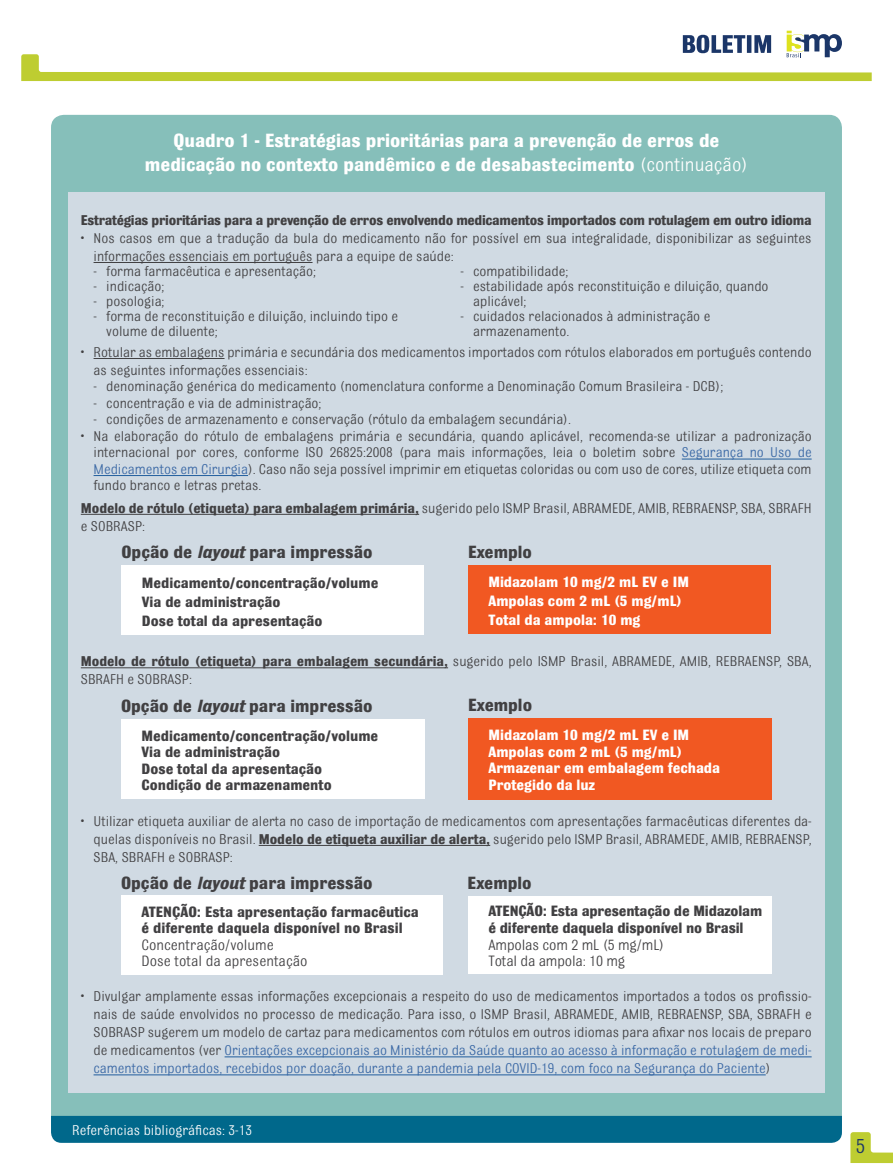
<style>
.page{position:relative;width:893px;height:1174px;background:#fff}
.page>*{position:absolute;margin:0;border:0;box-sizing:border-box;transform-origin:0 0}
.t1{font:21.6px "Bulldog";color:#1b3668}
.subtitulo_quadro_azu{font:700 20.25px/24.3px "Bulldog";color:#fff;text-align:center}
.t2{font:700 18.75px "Bulldog";color:#414042}
.t3{font:700 15.9px/16.5px "Bulldog";color:#414042}
.t4{font:700 15.9px/16.5px "Bulldog";color:#fff}
.t5{font:700 15.75px/19px "Bulldog";color:#414042}
.t6{font:700 15.75px/19px "Bulldog";color:#fff}
.Texto_tabela{font:15px/18px "Bulldog";color:#414042}
.Texto_tabela-2{font:700 15px "Bulldog";letter-spacing:-.02em;color:#414042}
.Texto_errado{font:15px "Bulldog";color:#fff}
.s1{font-weight:400}
.s2{color:#3a68a5}
.s3{font-weight:700}
.s4{font-style:italic}
</style>
<div class="page">
<div style="left:51px;top:115px;width:791px;height:1000px;background:#86bfba"></div>
<div style="left:51px;top:1115px;width:791px;height:27px;background:#00688b"></div>
<div style="left:68px;top:193px;width:756px;height:900px;background:#d0dae3"></div>
<hr style="left:94px;top:262px;width:219px;height:1px;background:#414042">
<hr style="left:94px;top:358px;width:131px;height:1px;background:#414042">
<hr style="left:682px;top:459px;width:130px;height:1px;background:#215e9e">
<hr style="left:94px;top:475px;width:154px;height:1px;background:#215e9e">
<hr style="left:81px;top:514px;width:338px;height:1px;background:#414042">
<hr style="left:81px;top:667px;width:367px;height:1px;background:#414042">
<hr style="left:259px;top:845px;width:231px;height:1px;background:#414042">
<hr style="left:225px;top:1056px;width:587px;height:1px;background:#215e9e">
<hr style="left:94px;top:1074px;width:672px;height:1px;background:#215e9e">
<div style="left:122px;top:565px;width:302px;height:70px;background:#fff"></div>
<div style="left:468px;top:565px;width:303px;height:69px;background:#f15822"></div>
<div style="left:121px;top:719px;width:303px;height:80px;background:#fff"></div>
<div style="left:468px;top:718px;width:303px;height:81px;background:#f15822"></div>
<div style="left:121px;top:895px;width:322px;height:79px;background:#fff"></div>
<div style="left:468px;top:895px;width:303px;height:78px;background:#fff"></div>
<svg style="left:21px;top:31px;width:851px;height:50px"></svg>
<svg style="left:850px;top:1132px;width:43px;height:31px"></svg>
<p class="subtitulo_quadro_azu" style="left:145px;top:128px;width:605px">Quadro 1 - Estratégias prioritárias para a prevenção de erros de medicação no contexto pandêmico e de desabastecimento <span class="s1">(continuação)</span></p>
<p class="Texto_tabela-2" style="left:81px;top:212px;width:732px">Estratégias prioritárias para a prevenção de erros envolvendo medicamentos importados com rotulagem em outro idioma</p>
<p class="Texto_tabela" style="left:94px;top:229px;width:720px;text-indent:-13px">• Nos casos em que a tradução da bula do medicamento não for possível em sua integralidade, disponibilizar as seguintes informações essenciais em português para a equipe de saúde:</p>
<p class="Texto_tabela" style="left:94px;top:262px;width:224px">- forma farmacêutica e apresentação;</p>
<p class="Texto_tabela" style="left:94px;top:277px;width:72px">- indicação;</p>
<p class="Texto_tabela" style="left:94px;top:292px;width:73px">- posologia;</p>
<p class="Texto_tabela" style="left:106px;top:309px;width:293px;line-height:15px;text-indent:-13px">- forma de reconstituição e diluição, incluindo tipo e volume de diluente;</p>
<p class="Texto_tabela" style="left:460px;top:262px;width:109px">- compatibilidade;</p>
<p class="Texto_tabela" style="left:473px;top:279px;width:297px;line-height:15px;text-indent:-13px">- estabilidade após reconstituição e diluição, quando aplicável;</p>
<p class="Texto_tabela" style="left:473px;top:309px;width:239px;line-height:15px;text-indent:-13px">- cuidados relacionados à administração e armazenamento.</p>
<p class="Texto_tabela" style="left:94px;top:343px;width:720px;text-indent:-13px">• Rotular as embalagens primária e secundária dos medicamentos importados com rótulos elaborados em português contendo as seguintes informações essenciais:</p>
<p class="Texto_tabela" style="left:94px;top:377px;width:631px">- denominação genérica do medicamento (nomenclatura conforme a Denominação Comum Brasileira - DCB);</p>
<p class="Texto_tabela" style="left:94px;top:394px;width:229px">- concentração e via de administração;</p>
<p class="Texto_tabela" style="left:94px;top:410px;width:479px">- condições de armazenamento e conservação (rótulo da embalagem secundária).</p>
<p class="Texto_tabela" style="left:94px;top:427px;width:720px;line-height:16.5px;text-align:justify;text-indent:-13px">• Na elaboração do rótulo de embalagens primária e secundária, quando aplicável, recomenda-se utilizar a padronização internacional por cores, conforme ISO 26825:2008 (para mais informações, leia o boletim sobre <span class="s2">Segurança no Uso de Medicamentos em Cirurgia</span>). Caso não seja possível imprimir em etiquetas coloridas ou com uso de cores, utilize etiqueta com fundo branco e letras pretas.</p>
<p class="Texto_tabela" style="left:81px;top:498px;width:732px"><span class="s3">Modelo de rótulo (etiqueta) para embalagem primária,</span> sugerido pelo ISMP Brasil, ABRAMEDE, AMIB, REBRAENSP, SBA, SBRAFH e SOBRASP:</p>
<p class="t2" style="left:122px;top:542px;width:253px">Opção de <span class="s4">layout</span> para impressão</p>
<p class="t5" style="left:142px;top:573px;width:238px">Medicamento/concentração/volume<br>Via de administração<br>Dose total da apresentação</p>
<p class="t2" style="left:468px;top:542px;width:65px">Exemplo</p>
<p class="t6" style="left:488px;top:572px;width:202px">Midazolam 10 mg/2 mL EV e IM<br>Ampolas com 2 mL (5 mg/mL)<br>Total da ampola: 10 mg</p>
<p class="Texto_tabela" style="left:81px;top:652px;width:732px"><span class="s3">Modelo de rótulo (etiqueta) para embalagem secundária,</span> sugerido pelo ISMP Brasil, ABRAMEDE, AMIB, REBRAENSP, SBA,<br>SBRAFH e SOBRASP:</p>
<p class="t2" style="left:121px;top:696px;width:253px">Opção de <span class="s4">layout</span> para impressão</p>
<p class="t3" style="left:141px;top:727px;width:238px">Medicamento/concentração/volume<br>Via de administração<br>Dose total da apresentação<br>Condição de armazenamento</p>
<p class="t2" style="left:468px;top:695px;width:66px">Exemplo</p>
<p class="t4" style="left:488px;top:727px;width:233px">Midazolam 10 mg/2 mL EV e IM<br>Ampolas com 2 mL (5 mg/mL)<br>Armazenar em embalagem fechada<br>Protegido da luz</p>
<p class="Texto_tabela" style="left:94px;top:811px;width:720px;text-align:justify;text-indent:-13px">• Utilizar etiqueta auxiliar de alerta no caso de importação de medicamentos com apresentações farmacêuticas diferentes da&shy;quelas disponíveis no Brasil. <span class="s3">Modelo de etiqueta auxiliar de alerta,</span> sugerido pelo ISMP Brasil, ABRAMEDE, AMIB, REBRAENSP, SBA, SBRAFH e SOBRASP:</p>
<p class="t2" style="left:121px;top:873px;width:253px">Opção de <span class="s4">layout</span> para impressão</p>
<p class="t2" style="left:468px;top:873px;width:66px">Exemplo</p>
<p class="t3" style="left:141px;top:903px;width:279px">ATENÇÃO: Esta apresentação farmacêutica é diferente daquela disponível no Brasil <span class="s1">Concentração/volume<br>Dose total da apresentação</span></p>
<p class="t3" style="left:488px;top:903px;width:275px">ATENÇÃO: Esta apresentação de Midazolam é diferente daquela disponível no Brasil<br><span class="s1">Ampolas com 2 mL (5 mg/mL)<br>Total da ampola: 10 mg</span></p>
<p class="Texto_tabela" style="left:94px;top:987px;width:720px;text-align:justify;text-indent:-13px">• Divulgar amplamente essas informações excepcionais a respeito do uso de medicamentos importados a todos os profissio&shy;nais de saúde envolvidos no processo de medicação. Para isso, o ISMP Brasil, ABRAMEDE, AMIB, REBRAENSP, SBA, SBRAFH e SOBRASP sugerem um modelo de cartaz para medicamentos com rótulos em outros idiomas para afixar nos locais de preparo de medicamentos (ver <span class="s2">Orientações excepcionais ao Ministério da Saúde quanto ao acesso à informação e rotulagem de medi&shy;camentos importados, recebidos por doação, durante a pandemia pela COVID-19, com foco na Segurança do Paciente</span>)</p>
<p class="Texto_errado" style="left:72px;top:1122px;width:181px">Referências bibliográficas: 3-13</p>
<h1 class="t1" style="left:856px;top:1135px;width:11px">5</h1>
</div>
